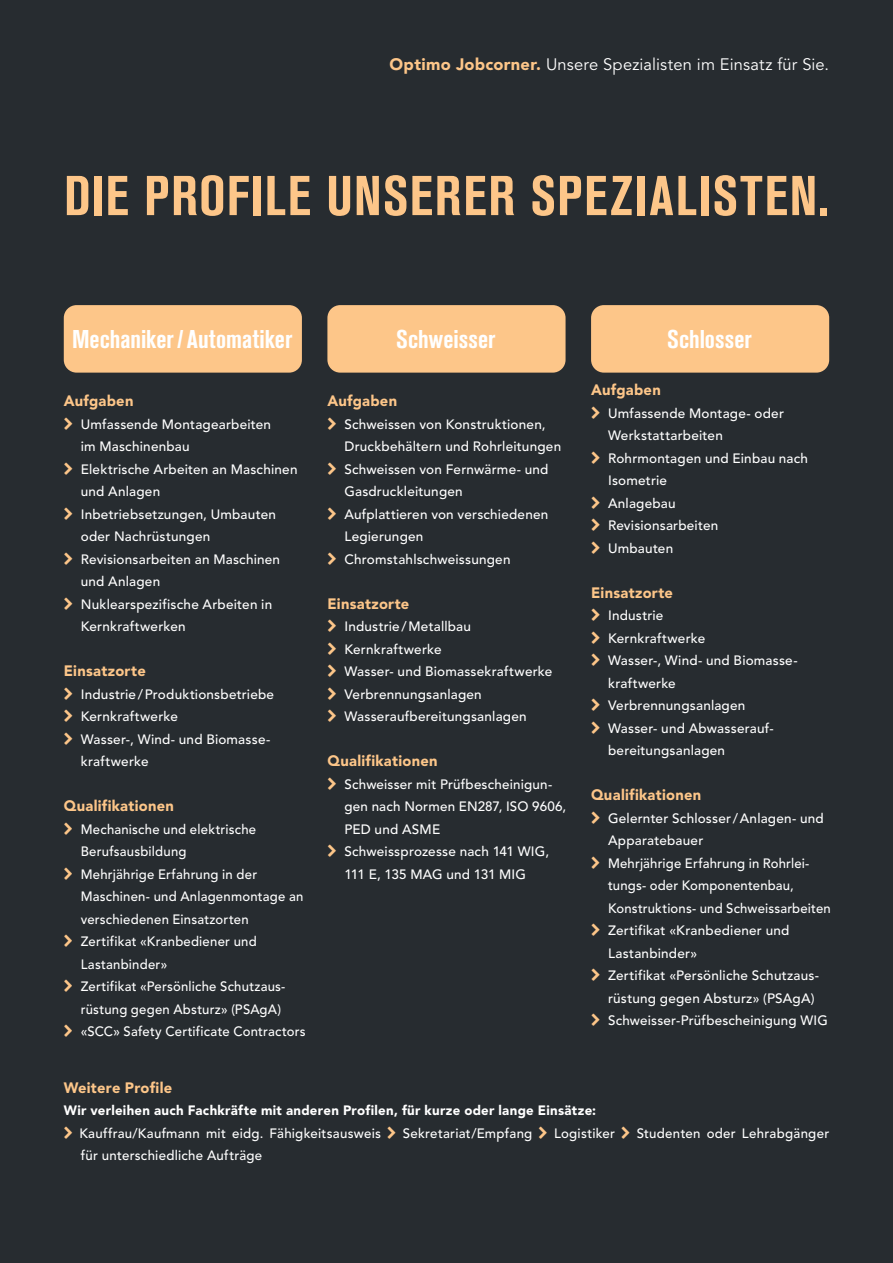
<style>
.page{position:relative;width:893px;height:1263px;background:#272c30}
.page>*{position:absolute;margin:0;border:0;box-sizing:border-box;transform-origin:0 0}
.t1{font:700 condensed 55.5px "Akzidenz Grotesk Pro";letter-spacing:.03em;color:#fdc689}
.t2{font:700 condensed 25.5px "Akzidenz Grotesk Pro";color:#fff}
.t3{font:16.5px "Avenir LT Std";letter-spacing:.01em;color:#fff}
.t4{font:900 15px "Avenir LT Std";letter-spacing:.02em;color:#fdc689}
.t5{font:500 13.5px/22.5px "Avenir LT Std";letter-spacing:.015em;color:#fff}
.t6{font:900 13.5px "Avenir LT Std";letter-spacing:.025em;color:#fff}
.s1{font-weight:900;color:#fdc689}
</style>
<div class="page">
<div style="left:64px;top:305px;width:238px;height:68px;background:#fdc689;border-radius:13px"></div>
<div style="left:327px;top:305px;width:239px;height:68px;background:#fdc689;border-radius:13px"></div>
<div style="left:591px;top:305px;width:238px;height:68px;background:#fdc689;border-radius:13px"></div>
<p class="t3" style="left:390px;top:55px;width:441px"><span class="s1">Optimo Jobcorner.</span> Unsere Spezialisten im Einsatz für Sie.</p>
<h1 class="t1" style="left:64px;top:160px;width:766px">DIE PROFILE UNSERER SPEZIALISTEN.</h1>
<h2 class="t2" style="left:72px;top:322px;width:222px">Mechaniker/ Automatiker</h2>
<h2 class="t2" style="left:396px;top:322px;width:101px">Schweisser</h2>
<h2 class="t2" style="left:667px;top:322px;width:86px">Schlosser</h2>
<p class="t4" style="left:64px;top:392px;width:71px">Aufgaben</p>
<p class="t5" style="left:81px;top:413px;width:218px">Umfassende Montagearbeiten<br>im Maschinenbau<br>Elektrische Arbeiten an Maschinen und Anlagen<br>Inbetriebsetzungen, Umbauten oder Nachrüstungen<br>Revisionsarbeiten an Maschinen und Anlagen<br>Nuklearspezifische Arbeiten in<br>Kernkraftwerken</p>
<p class="t4" style="left:64px;top:662px;width:83px">Einsatzorte</p>
<p class="t5" style="left:81px;top:683px;width:195px">Industrie/Produktionsbetriebe<br>Kernkraftwerke<br>Wasser-, Wind- und Biomasse&shy;kraftwerke</p>
<p class="t4" style="left:64px;top:797px;width:112px">Qualifikationen</p>
<p class="t5" style="left:81px;top:818px;width:226px">Mechanische und elektrische<br>Berufsausbildung<br>Mehrjährige Erfahrung in der<br>Maschinen- und Anlagenmontage an verschiedenen Einsatzorten<br>Zertifikat «Kranbediener und<br>Lastanbinder»<br>Zertifikat «Persönliche Schutzaus&shy;rüstung gegen Absturz» (PSAgA) «SCC» Safety Certificate Contractors</p>
<p class="t4" style="left:327px;top:392px;width:71px">Aufgaben</p>
<p class="t5" style="left:344px;top:413px;width:218px">Schweissen von Konstruktionen,<br>Druckbehältern und Rohrleitungen<br>Schweissen von Fernwärme- und<br>Gasdruckleitungen<br>Aufplattieren von verschiedenen<br>Legierungen<br>Chromstahlschweissungen</p>
<p class="t4" style="left:327px;top:595px;width:83px">Einsatzorte</p>
<p class="t5" style="left:344px;top:616px;width:209px">Industrie/Metallbau<br>Kernkraftwerke<br>Wasser- und Biomassekraftwerke<br>Verbrennungsanlagen<br>Wasseraufbereitungsanlagen</p>
<p class="t4" style="left:327px;top:752px;width:112px">Qualifikationen</p>
<p class="t5" style="left:344px;top:773px;width:223px">Schweisser mit Prüfbescheinigun&shy;gen nach Normen EN287, ISO 9606,<br>PED und ASME<br>Schweissprozesse nach 141 WIG,<br>111 E, 135 MAG und 131 MIG</p>
<p class="t4" style="left:591px;top:381px;width:71px">Aufgaben</p>
<p class="t5" style="left:608px;top:402px;width:202px">Umfassende Montage- oder<br>Werkstattarbeiten<br>Rohrmontagen und Einbau nach<br>Isometrie<br>Anlagebau<br>Revisionsarbeiten<br>Umbauten</p>
<p class="t4" style="left:591px;top:583px;width:83px">Einsatzorte</p>
<p class="t5" style="left:608px;top:604px;width:191px">Industrie<br>Kernkraftwerke<br>Wasser-, Wind- und Biomasse&shy;kraftwerke<br>Verbrennungsanlagen<br>Wasser- und Abwasserauf&shy;bereitungsanlagen</p>
<p class="t4" style="left:591px;top:786px;width:112px">Qualifikationen</p>
<p class="t5" style="left:608px;top:807px;width:224px">Gelernter Schlosser/Anlagen- und<br>Apparatebauer<br>Mehrjährige Erfahrung in Rohrlei&shy;tungs- oder Komponentenbau,<br>Konstruktions- und Schweissarbeiten<br>Zertifikat «Kranbediener und<br>Lastanbinder»<br>Zertifikat «Persönliche Schutzaus&shy;rüstung gegen Absturz» (PSAgA)<br>Schweisser-Prüfbescheinigung WIG</p>
<p class="t4" style="left:64px;top:1078px;width:110px">Weitere Profile</p>
<p class="t6" style="left:64px;top:1102px;width:534px">Wir verleihen auch Fachkräfte mit anderen Profilen, für kurze oder lange Einsätze:</p>
<p class="t5" style="left:79px;top:1122px;width:303px">Kauffrau/Kaufmann mit eidg. Fähigkeitsausweis</p>
<p class="t5" style="left:403px;top:1122px;width:131px">Sekretariat/Empfang</p>
<p class="t5" style="left:554px;top:1122px;width:63px">Logistiker</p>
<p class="t5" style="left:637px;top:1122px;width:194px">Studenten oder Lehrabgänger</p>
<p class="t5" style="left:81px;top:1144px;width:183px">für unterschiedliche Aufträge</p>
</div>
